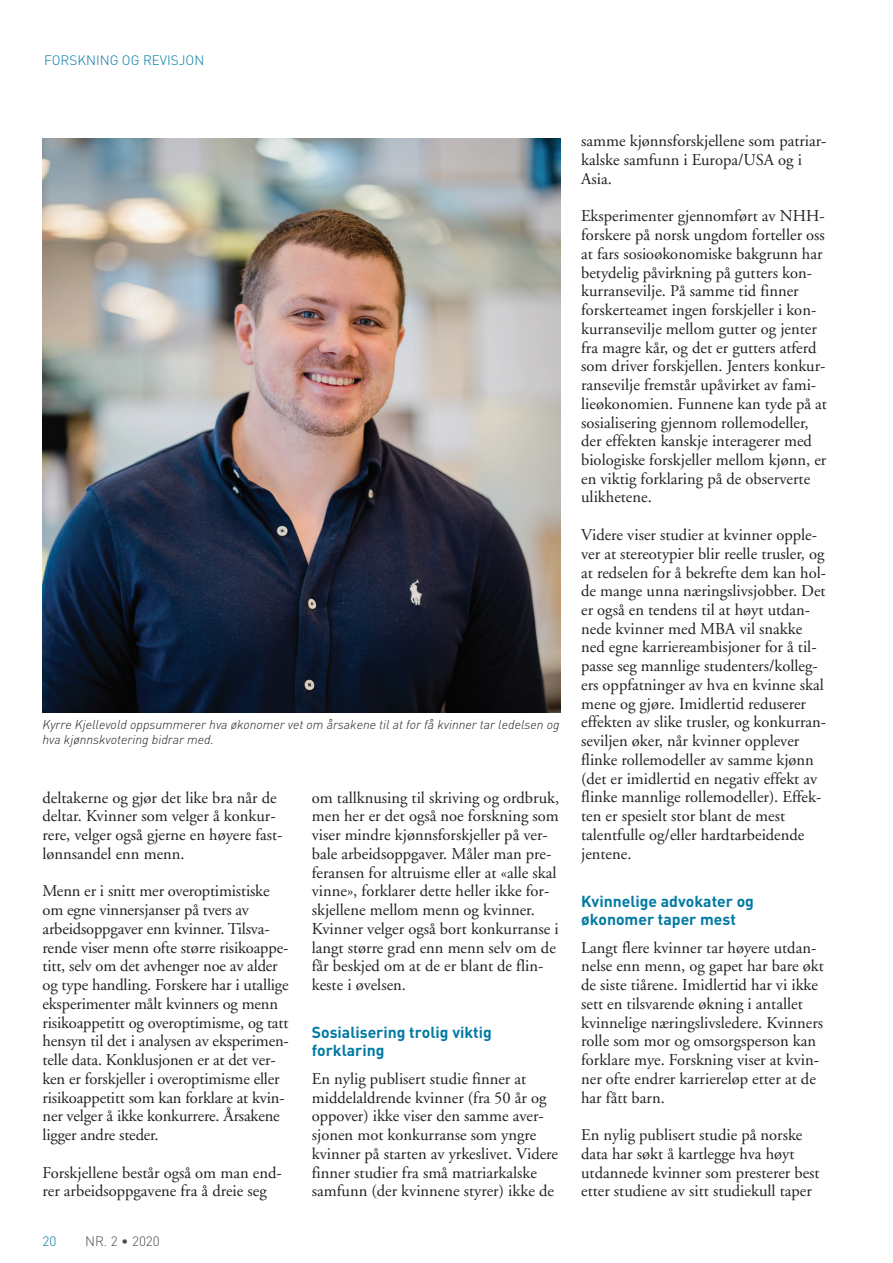
<style>
.page{position:relative;width:893px;height:1263px;background:#fff}
.page>*{position:absolute;margin:0;border:0;box-sizing:border-box;transform-origin:0 0}
.t1{font:16.5px/18.8px "Adobe Garamond";color:#231f20}
.t2{font:700 15.75px/18px "DIN";color:#0079a3}
.t3{font:300 13.5px "DIN";color:#0079a3}
.t4{font:300 13.5px "DIN";color:#4b4c4d}
.t5{font:italic 300 12.75px/15.8px "DIN";color:#231f20}
</style>
<div class="page">
<img style="left:43px;top:138px;width:517px;height:574px">
<p class="t3" style="left:44px;top:52px;width:17px">FORSKNING</p>
<p class="t3" style="left:122px;top:52px;width:30px">OG REVISJON</p>
<p class="t5" style="left:43px;top:716px;width:519px">Kyrre Kjellevold oppsummerer hva økonomer vet om årsakene til at for få kvinner tar ledelsen og hva kjønnskvotering bidrar med.</p>
<p class="t1" style="left:43px;top:788px;width:241px">deltakerne og gjør det like bra når de deltar. Kvinner som velger å konkur&shy;rere, velger også gjerne en høyere fast&shy;lønnsandel enn menn.</p>
<p class="t1" style="left:43px;top:882px;width:248px">Menn er i snitt mer overoptimistiske om egne vinnersjanser på tvers av arbeidsoppgaver enn kvinner. Tilsva&shy;rende viser menn ofte større risikoappe&shy;titt, selv om det avhenger noe av alder og type handling. Forskere har i utallige eksperimenter målt kvinners og menn risikoappetitt og overoptimisme, og tatt hensyn til det i analysen av eksperimen&shy;telle data. Konklusjonen er at det ver&shy;ken er forskjeller i overoptimisme eller risikoappetitt som kan forklare at kvin&shy;ner velger å ikke konkurrere. Årsakene ligger andre steder.</p>
<p class="t1" style="left:43px;top:1163px;width:240px">Forskjellene består også om man end&shy;rer arbeidsoppgavene fra å dreie seg</p>
<p class="t3" style="left:43px;top:1232px;width:16px">20</p>
<p class="t4" style="left:85px;top:1232px;width:76px">NR. 2 • 2020</p>
<p class="t1" style="left:312px;top:788px;width:249px">om tallknusing til skriving og ordbruk, men her er det også noe forskning som viser mindre kjønnsforskjeller på ver&shy;bale arbeidsoppgaver. Måler man pre&shy;feransen for altruisme eller at «alle skal vinne», forklarer dette heller ikke for&shy;skjellene mellom menn og kvinner.<br>Kvinner velger også bort konkurranse i langt større grad enn menn selv om de får beskjed om at de er blant de flin&shy;keste i øvelsen.</p>
<p class="t2" style="left:312px;top:1023px;width:182px">Sosialisering trolig viktig forklaring</p>
<p class="t1" style="left:312px;top:1070px;width:248px">En nylig publisert studie finner at middelaldrende kvinner (fra 50 år og oppover) ikke viser den samme aver&shy;sjonen mot konkurranse som yngre kvinner på starten av yrkeslivet. Videre finner studier fra små matriarkalske samfunn (der kvinnene styrer) ikke de</p>
<p class="t1" style="left:581px;top:132px;width:246px">samme kjønnsforskjellene som patriar&shy;kalske samfunn i Europa/USA og i<br>Asia.</p>
<p class="t1" style="left:581px;top:207px;width:247px">Eksperimenter gjennomført av NHH&shy;forskere på norsk ungdom forteller oss at fars sosioøkonomiske bakgrunn har betydelig påvirkning på gutters kon&shy;kurransevilje. På samme tid finner forskerteamet ingen forskjeller i kon&shy;kurransevilje mellom gutter og jenter fra magre kår, og det er gutters atferd som driver forskjellen. Jenters konkur&shy;ransevilje fremstår upåvirket av fami&shy;lieøkonomien. Funnene kan tyde på at sosialisering gjennom rollemodeller, der effekten kanskje interagerer med biologiske forskjeller mellom kjønn, er en viktig forklaring på de observerte ulikhetene.</p>
<p class="t1" style="left:581px;top:526px;width:246px">Videre viser studier at kvinner opple&shy;ver at stereotypier blir reelle trusler, og at redselen for å bekrefte dem kan hol&shy;de mange unna næringslivsjobber. Det er også en tendens til at høyt utdan&shy;nede kvinner med MBA vil snakke ned egne karriereambisjoner for å til&shy;passe seg mannlige studenters/kolleg&shy;ers oppfatninger av hva en kvinne skal mene og gjøre. Imidlertid reduserer effekten av slike trusler, og konkurran&shy;seviljen øker, når kvinner opplever flinke rollemodeller av samme kjønn (det er imidlertid en negativ effekt av flinke mannlige rollemodeller). Effek&shy;ten er spesielt stor blant de mest talentfulle og/eller hardtarbeidende jentene.</p>
<p class="t2" style="left:581px;top:891px;width:174px">Kvinnelige advokater og økonomer taper mest</p>
<p class="t1" style="left:581px;top:938px;width:244px">Langt flere kvinner tar høyere utdan&shy;nelse enn menn, og gapet har bare økt de siste tiårene. Imidlertid har vi ikke sett en tilsvarende økning i antallet kvinnelige næringslivsledere. Kvinners rolle som mor og omsorgsperson kan forklare mye. Forskning viser at kvin&shy;ner ofte endrer karriereløp etter at de har fått barn.</p>
<p class="t1" style="left:581px;top:1126px;width:240px">En nylig publisert studie på norske data har søkt å kartlegge hva høyt utdannede kvinner som presterer best etter studiene av sitt studiekull taper</p>
</div>
